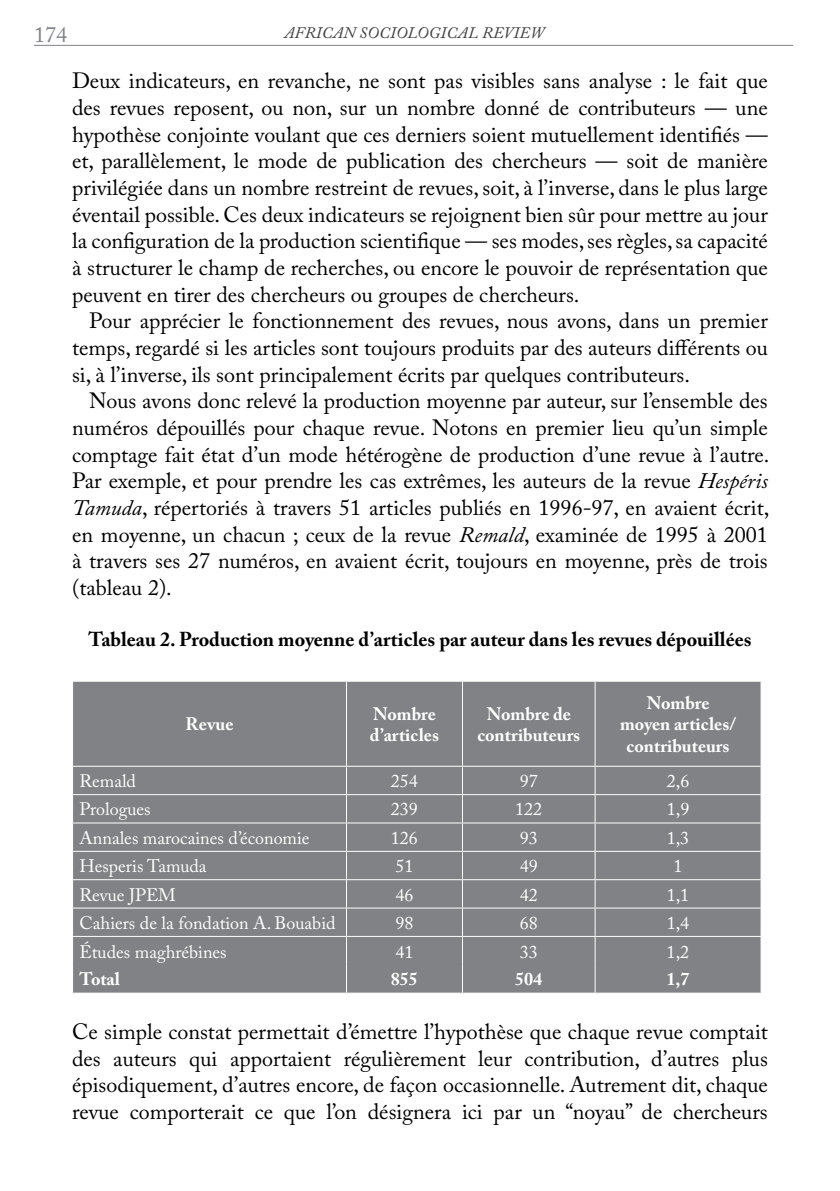
<style>
.page{position:relative;width:840px;height:1191px;background:#fff}
.page>*{position:absolute;margin:0;border:0;box-sizing:border-box;transform-origin:0 0}
.t1{font:22px/26.6px "Adobe Caslon Pro";color:#000;text-align:justify}
.t2{font:22px "Adobe Caslon Pro";color:#808285}
.t3{font:700 20px "Adobe Caslon Pro";color:#000}
.t4{font:18px "Adobe Caslon Pro";color:#fff}
.t5{font:700 18px/21.6px "Adobe Caslon Pro";color:#fff;text-align:center}
.t6{font:italic 16px "Adobe Caslon Pro";letter-spacing:.015em;color:#414142}
.s1{font-style:italic}
</style>
<div class="page">
<hr style="left:34px;top:45px;width:758px;height:1px;background:#808285">
<div style="left:73px;top:681px;width:687px;height:311px;background:#808285"></div>
<hr style="left:346px;top:681px;width:1px;height:84px;background:#fff">
<hr style="left:461px;top:681px;width:1px;height:84px;background:#fff">
<hr style="left:594px;top:681px;width:1px;height:84px;background:#fff">
<hr style="left:72px;top:765px;width:274px;height:1px;background:#fff">
<hr style="left:346px;top:765px;width:116px;height:1px;background:#fff">
<hr style="left:462px;top:765px;width:132px;height:1px;background:#fff">
<hr style="left:594px;top:765px;width:167px;height:1px;background:#fff">
<hr style="left:72px;top:794px;width:274px;height:1px;background:#fff">
<hr style="left:346px;top:794px;width:116px;height:1px;background:#fff">
<hr style="left:462px;top:794px;width:132px;height:1px;background:#fff">
<hr style="left:594px;top:794px;width:167px;height:1px;background:#fff">
<hr style="left:72px;top:822px;width:274px;height:1px;background:#fff">
<hr style="left:346px;top:822px;width:116px;height:1px;background:#fff">
<hr style="left:462px;top:822px;width:132px;height:1px;background:#fff">
<hr style="left:594px;top:822px;width:167px;height:1px;background:#fff">
<hr style="left:72px;top:851px;width:274px;height:1px;background:#fff">
<hr style="left:346px;top:851px;width:116px;height:1px;background:#fff">
<hr style="left:462px;top:851px;width:132px;height:1px;background:#fff">
<hr style="left:594px;top:851px;width:167px;height:1px;background:#fff">
<hr style="left:72px;top:879px;width:274px;height:1px;background:#fff">
<hr style="left:346px;top:879px;width:116px;height:1px;background:#fff">
<hr style="left:462px;top:879px;width:132px;height:1px;background:#fff">
<hr style="left:594px;top:879px;width:167px;height:1px;background:#fff">
<hr style="left:72px;top:907px;width:274px;height:1px;background:#fff">
<hr style="left:346px;top:907px;width:116px;height:1px;background:#fff">
<hr style="left:462px;top:907px;width:132px;height:1px;background:#fff">
<hr style="left:594px;top:907px;width:167px;height:1px;background:#fff">
<hr style="left:72px;top:936px;width:274px;height:1px;background:#fff">
<hr style="left:346px;top:936px;width:116px;height:1px;background:#fff">
<hr style="left:462px;top:936px;width:132px;height:1px;background:#fff">
<hr style="left:594px;top:936px;width:167px;height:1px;background:#fff">
<svg style="left:346px;top:766px;width:1px;height:226px"></svg>
<svg style="left:461px;top:766px;width:1px;height:226px"></svg>
<svg style="left:594px;top:766px;width:1px;height:226px"></svg>
<svg style="left:760px;top:766px;width:1px;height:226px"></svg>
<p class="t2" style="left:34px;top:22px;width:35px">174</p>
<p class="t6" style="left:284px;top:23px;width:124px">AFRICAN SO CIOLOG</p>
<p class="t6" style="left:440px;top:23px;width:94px">ICAL RE VIEW</p>
<p class="t1" style="left:72px;top:67px;width:697px">Deux indicateurs, en revanche, ne sont pas visibles sans analyse : le fait que</p>
<p class="t1" style="left:72px;top:94px;width:697px">des revues reposent, ou non, sur un nombre donné de contributeurs — une</p>
<p class="t1" style="left:72px;top:121px;width:697px">hypothèse conjointe voulant que ces derniers soient mutuellement identifiés —</p>
<p class="t1" style="left:72px;top:147px;width:697px">et, parallèlement, le mode de publication des chercheurs — soit de manière</p>
<p class="t1" style="left:72px;top:174px;width:696px">privilégiée dans un nombre restreint de revues, soit, à l’inverse, dans le plus large</p>
<p class="t1" style="left:72px;top:201px;width:697px">éventail possible. Ces deux indicateurs se rejoignent bien sûr pour mettre au jour</p>
<p class="t1" style="left:72px;top:227px;width:697px">la configuration de la production scientifique — ses modes, ses règles, sa capacité</p>
<p class="t1" style="left:72px;top:254px;width:697px">à structurer le champ de recherches, ou encore le pouvoir de représentation que</p>
<p class="t1" style="left:72px;top:281px;width:508px">peuvent en tirer des chercheurs ou groupes de chercheurs.</p>
<p class="t1" style="left:89px;top:307px;width:680px">Pour apprécier le fonctionnement des revues, nous avons, dans un premier</p>
<p class="t1" style="left:72px;top:334px;width:697px">temps, regardé si les articles sont toujours produits par des auteurs différents ou</p>
<p class="t1" style="left:72px;top:361px;width:619px">si, à l’inverse, ils sont principalement écrits par quelques contributeurs.</p>
<p class="t1" style="left:89px;top:387px;width:679px">Nous avons donc relevé la production moyenne par auteur, sur l’ensemble des</p>
<p class="t1" style="left:72px;top:414px;width:697px">numéros dépouillés pour chaque revue. Notons en premier lieu qu’un simple</p>
<p class="t1" style="left:72px;top:441px;width:698px">comptage fait état d’un mode hétérogène de production d’une revue à l’autre.</p>
<p class="t1" style="left:72px;top:467px;width:697px">Par exemple, et pour prendre les cas extrêmes, les auteurs de la revue <span class="s1">HESPÉRIS</span></p>
<p class="t1" style="left:72px;top:494px;width:698px"><span class="s1">TAMUDA</span>, répertoriés à travers 51 articles publiés en 1996-97, en avaient écrit,</p>
<p class="t1" style="left:72px;top:521px;width:697px">en moyenne, un chacun ; ceux de la revue <span class="s1">REMALD</span>, examinée de 1995 à 2001</p>
<p class="t1" style="left:72px;top:547px;width:696px">à travers ses 27 numéros, en avaient écrit, toujours en moyenne, près de trois</p>
<p class="t1" style="left:72px;top:574px;width:101px">(tableau 2).</p>
<p class="t3" style="left:88px;top:627px;width:664px">Tableau 2. Production moyenne d’articles par auteur dans les revues dépouillées</p>
<p class="t5" style="left:185px;top:713px;width:50px">Revue</p>
<p class="t5" style="left:370px;top:702px;width:71px;text-align:left">Nombre d’articles</p>
<p class="t5" style="left:477px;top:702px;width:104px">Nombre de contributeurs</p>
<p class="t5" style="left:619px;top:691px;width:117px">Nombre moyen articles/ contributeurs</p>
<p class="t4" style="left:79px;top:770px;width:58px">Remald</p>
<p class="t4" style="left:391px;top:770px;width:28px">254</p>
<p class="t4" style="left:519px;top:770px;width:19px">97</p>
<p class="t4" style="left:666px;top:770px;width:24px">2,6</p>
<p class="t4" style="left:79px;top:798px;width:72px">Prologues</p>
<p class="t4" style="left:391px;top:798px;width:28px">239</p>
<p class="t4" style="left:515px;top:798px;width:28px">122</p>
<p class="t4" style="left:666px;top:798px;width:24px">1,9</p>
<p class="t4" style="left:79px;top:827px;width:231px">Annales marocaines d’économie</p>
<p class="t4" style="left:390px;top:827px;width:28px">126</p>
<p class="t4" style="left:519px;top:827px;width:19px">93</p>
<p class="t4" style="left:666px;top:827px;width:24px">1,3</p>
<p class="t4" style="left:79px;top:855px;width:128px">Hesperis Tamuda</p>
<p class="t4" style="left:395px;top:855px;width:19px">51</p>
<p class="t4" style="left:519px;top:855px;width:19px">49</p>
<p class="t4" style="left:673px;top:855px;width:10px">1</p>
<p class="t4" style="left:79px;top:883px;width:98px">Revue JPEM</p>
<p class="t4" style="left:395px;top:883px;width:19px">46</p>
<p class="t4" style="left:519px;top:883px;width:19px">42</p>
<p class="t4" style="left:666px;top:883px;width:24px">1,1</p>
<p class="t4" style="left:79px;top:912px;width:257px">Cahiers de la fondation A. Bouabid</p>
<p class="t4" style="left:395px;top:912px;width:19px">98</p>
<p class="t4" style="left:519px;top:912px;width:19px">68</p>
<p class="t4" style="left:666px;top:912px;width:24px">1,4</p>
<p class="t4" style="left:79px;top:940px;width:149px">Études maghrébines</p>
<p class="t4" style="left:395px;top:940px;width:19px">41</p>
<p class="t4" style="left:519px;top:940px;width:19px">33</p>
<p class="t4" style="left:666px;top:940px;width:24px">1,2</p>
<p class="t5" style="left:79px;top:968px;width:42px">Total</p>
<p class="t5" style="left:390px;top:968px;width:28px">855</p>
<p class="t5" style="left:515px;top:968px;width:28px">504</p>
<p class="t5" style="left:666px;top:968px;width:25px">1,7</p>
<p class="t1" style="left:72px;top:1018px;width:697px">Ce simple constat permettait d’émettre l’hypothèse que chaque revue comptait des auteurs qui apportaient régulièrement leur contribution, d’autres plus épisodiquement, d’autres encore, de façon occasionnelle. Autrement dit, chaque revue comporterait ce que l’on désignera ici par un “noyau” de chercheurs</p>
</div>
